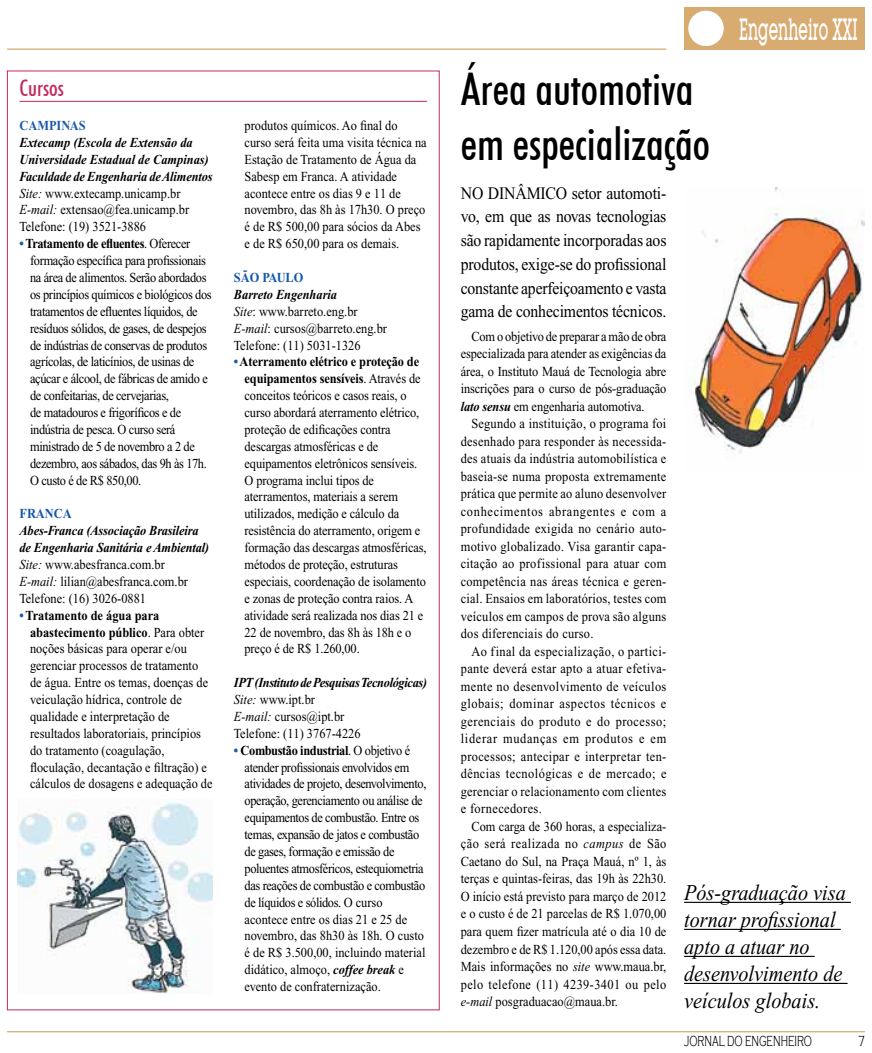
<style>
.page{position:relative;width:872px;height:1053px;background:#fff}
.page>*{position:absolute;margin:0;border:0;box-sizing:border-box;transform-origin:0 0}
.t1{font:500 condensed 45px/54px "Futura BT";color:#000}
.t2{font:500 30px "Lubalin Graph IT Cby BT";color:#fff;scale:.5 1}
.t3{font:italic 22.5px/27px "Times New Roman";color:#000;scale:.9 1}
.t4{font:500 condensed 22.5px "Futura BT";color:#c4285f}
.t5{font:17.5px/23.8px "Times New Roman";letter-spacing:-.01em;color:#000;text-align:justify;scale:.9 1}
.t6{font:300 15px "Copperplate Gothic";color:#000;scale:.6 1}
.t7{font:13.75px/16.9px "Times New Roman";letter-spacing:-.01em;color:#000;scale:.9 1}
.t8{font:13.75px/16.9px "Times New Roman";letter-spacing:-.03em;color:#000;scale:.9 1}
.t9{font:italic 700 13.75px/16.9px "Times New Roman";color:#000;scale:.9 1}
.t10{font:700 13.75px "Times New Roman";color:#1457a8;scale:.9 1}
.t11{font:700 13.75px "Times New Roman";color:#1d5aa9;scale:.9 1}
.s1{font-weight:400}
.s2{font-weight:400;font-style:normal}
.s3{font-weight:700;color:#1457a8}
.s4{font-weight:700}
.s5{font-weight:700;font-style:italic}
.s6{font-style:italic}
</style>
<div class="page">
<hr style="left:19px;top:101px;width:408px;height:1px;background:#c4285f">
<hr style="left:7px;top:1030px;width:858px;height:2px;background:#d8ab71">
<div style="left:684px;top:7px;width:181px;height:43px;background:#d8ab71"></div>
<div style="left:688px;top:11px;width:35px;height:35px;background:#fff;border-radius:50%"></div>
<hr style="left:7px;top:48px;width:659px;height:2px;background:#d8ab71">
<hr style="left:684px;top:901px;width:167px;height:1px;background:#000">
<hr style="left:684px;top:928px;width:156px;height:1px;background:#000">
<hr style="left:684px;top:955px;width:130px;height:1px;background:#000">
<hr style="left:684px;top:982px;width:163px;height:1px;background:#000">
<img style="left:18px;top:799px;width:195px;height:193px">
<img style="left:694px;top:188px;width:170px;height:265px">
<h3 class="t4" style="left:19px;top:74px;width:46px">Cursos</h3>
<p class="t11" style="left:19px;top:118px;width:75px">CAMPINAS</p>
<p class="t9" style="left:19px;top:134px;width:216px">Extecamp (Escola de Extensão da Universidade Estadual de Campinas)<br>Faculdade de Engenharia de Alimentos <span class="s1">Site:</span> <span class="s2">www.extecamp.unicamp.br </span><span class="s1">E-mail:</span> <span class="s2">extensao@fea.unicamp.br Telefone: (19) 3521-3886</span></p>
<p class="t8" style="left:30px;top:235px;width:203px;text-indent:-11px"><span class="s3">•</span> <span class="s4">Tratamento de efluentes</span>. Oferecer formação específica para profissionais na área de alimentos. Serão abordados os princípios químicos e biológicos dos tratamentos de efluentes líquidos, de resíduos sólidos, de gases, de despejos de indústrias de conservas de produtos agrícolas, de laticínios, de usinas de açúcar e álcool, de fábricas de amido e de confeitarias, de cervejarias,<br>de matadouros e frigoríficos e de indústria de pesca. O curso será ministrado de 5 de novembro a 2 de dezembro, aos sábados, das 9h às 17h.<br>O custo é de R$ 850,00.</p>
<p class="t10" style="left:19px;top:506px;width:60px">FRANCA</p>
<p class="t7" style="left:19px;top:522px;width:212px"><span class="s5">Abes-Franca (Associação Brasileira de Engenharia Sanitária e Ambiental)<br></span><span class="s6">Site:</span> www.abesfranca.com.br<br><span class="s6">E-mail:</span> lilian@abesfranca.com.br Telefone: (16) 3026-0881</p>
<p class="t7" style="left:30px;top:606px;width:204px;text-indent:-11px"><span class="s3">•</span> <span class="s4">Tratamento de água para abastecimento público</span>. Para obter noções básicas para operar e/ou gerenciar processos de tratamento de água. Entre os temas, doenças de veiculação hídrica, controle de qualidade e interpretação de resultados laboratoriais, princípios do tratamento (coagulação, floculação, decantação e filtração) e cálculos de dosagens e adequação de</p>
<p class="t7" style="left:244px;top:117px;width:204px">produtos químicos. Ao final do curso será feita uma visita técnica na<br>Estação de Tratamento de Água da<br>Sabesp em Franca. A atividade acontece entre os dias 9 e 11 de novembro, das 8h às 17h30. O preço é de R$ 500,00 para sócios da Abes e de R$ 650,00 para os demais.</p>
<p class="t10" style="left:234px;top:270px;width:79px">SÃO PAULO</p>
<p class="t7" style="left:234px;top:286px;width:172px"><span class="s5">Barreto Engenharia<br></span><span class="s6">Site</span>: www.barreto.eng.br<br><span class="s6">E-mail</span>: cursos@barreto.eng.br<br>Telefone: (11) 5031-1326</p>
<p class="t7" style="left:244px;top:353px;width:204px;text-indent:-11px"><span class="s3">•</span> <span class="s4">Aterramento elétrico e proteção de equipamentos sensíveis</span>. Através de conceitos teóricos e casos reais, o curso abordará aterramento elétrico, proteção de edificações contra descargas atmosféricas e de equipamentos eletrônicos sensíveis.<br>O programa inclui tipos de aterramentos, materiais a serem utilizados, medição e cálculo da resistência do aterramento, origem e formação das descargas atmosféricas, métodos de proteção, estruturas especiais, coordenação de isolamento e zonas de proteção contra raios. A atividade será realizada nos dias 21 e 22 de novembro, das 8h às 18h e o preço é de R$ 1.260,00.</p>
<p class="t7" style="left:234px;top:674px;width:216px"><span class="s5">IPT (Instituto de Pesquisas Tecnológicas)<br></span><span class="s6">Site:</span> www.ipt.br<br><span class="s6">E-mail:</span> cursos@ipt.br<br>Telefone: (11) 3767-4226</p>
<p class="t8" style="left:244px;top:741px;width:203px;text-indent:-11px"><span class="s3">•</span> <span class="s4">Combustão industrial</span>. O objetivo é atender profissionais envolvidos em atividades de projeto, desenvolvimento, operação, gerenciamento ou análise de equipamentos de combustão. Entre os temas, expansão de jatos e combustão de gases, formação e emissão de poluentes atmosféricos, estequiometria das reações de combustão e combustão de líquidos e sólidos. O curso acontece entre os dias 21 e 25 de novembro, das 8h30 às 18h. O custo é de R$ 3.500,00, incluindo material didático, almoço, <span class="s5">coffee break</span> e evento de confraternização.</p>
<h1 class="t1" style="left:461px;top:62px;width:251px">Área automotiva em especialização</h1>
<p class="t5" style="left:461px;top:181px;width:86px">No dinâmico</p>
<p class="t5" style="left:461px;top:181px;width:230px;text-indent:111px">setor automoti&shy;vo, em que as novas tecnologias são rapidamente incorporadas aos produtos, exige-se do profissional constante aperfeiçoamento e vasta gama de conhecimentos técnicos.</p>
<h2 class="t2" style="left:739px;top:11px;width:239px">Engenheiro XXI</h2>
<p class="t7" style="left:461px;top:327px;width:230px;line-height:17.5px;text-align:justify;text-indent:11px">Com o objetivo de preparar a mão de obra especializada para atender as exigências da área, o Instituto Mauá de Tecnologia abre inscrições para o curso de pós-graduação <span class="s5">lato sensu</span> em engenharia automotiva.</p>
<p class="t7" style="left:461px;top:415px;width:230px;line-height:17.5px;text-align:justify;text-indent:11px">Segundo a instituição, o programa foi desenhado para responder às necessida&shy;des atuais da indústria automobilística e baseia-se numa proposta extremamente prática que permite ao aluno desenvolver conhecimentos abrangentes e com a profundidade exigida no cenário auto&shy;motivo globalizado. Visa garantir capa&shy;citação ao profissional para atuar com competência nas áreas técnica e geren&shy;cial. Ensaios em laboratórios, testes com veículos em campos de prova são alguns dos diferenciais do curso.</p>
<p class="t7" style="left:461px;top:642px;width:230px;line-height:17.5px;text-align:justify;text-indent:11px">Ao final da especialização, o partici&shy;pante deverá estar apto a atuar efetiva&shy;mente no desenvolvimento de veículos globais; dominar aspectos técnicos e gerenciais do produto e do processo; liderar mudanças em produtos e em processos; antecipar e interpretar ten&shy;dências tecnológicas e de mercado; e gerenciar o relacionamento com clientes e fornecedores.</p>
<p class="t7" style="left:461px;top:817px;width:230px;line-height:17.5px;text-align:justify;text-indent:11px">Com carga de 360 horas, a especializa&shy;ção será realizada no <span class="s6">campus</span> de São Caetano do Sul, na Praça Mauá, nº 1, às terças e quintas-feiras, das 19h às 22h30.<br>O início está previsto para março de 2012 e o custo é de 21 parcelas de R$ 1.070,00 para quem fizer matrícula até o dia 10 de dezembro e de R$ 1.120,00 após essa data.<br>Mais informações no <span class="s6">site</span> www.maua.br, pelo telefone (11) 4239-3401 ou pelo <span class="s6">e-mail</span> posgraduacao@maua.br.</p>
<h3 class="t3" style="left:684px;top:879px;width:181px">Pós-graduação visa tornar profissional apto a atuar no desenvolvimento de veículos globais.</h3>
<p class="t6" style="left:684px;top:1032px;width:22px">JORNAL</p>
<p class="t6" style="left:727px;top:1032px;width:41px">DO ENGENHEIRO</p>
<p class="t6" style="left:858px;top:1032px;width:12px">7</p>
</div>
